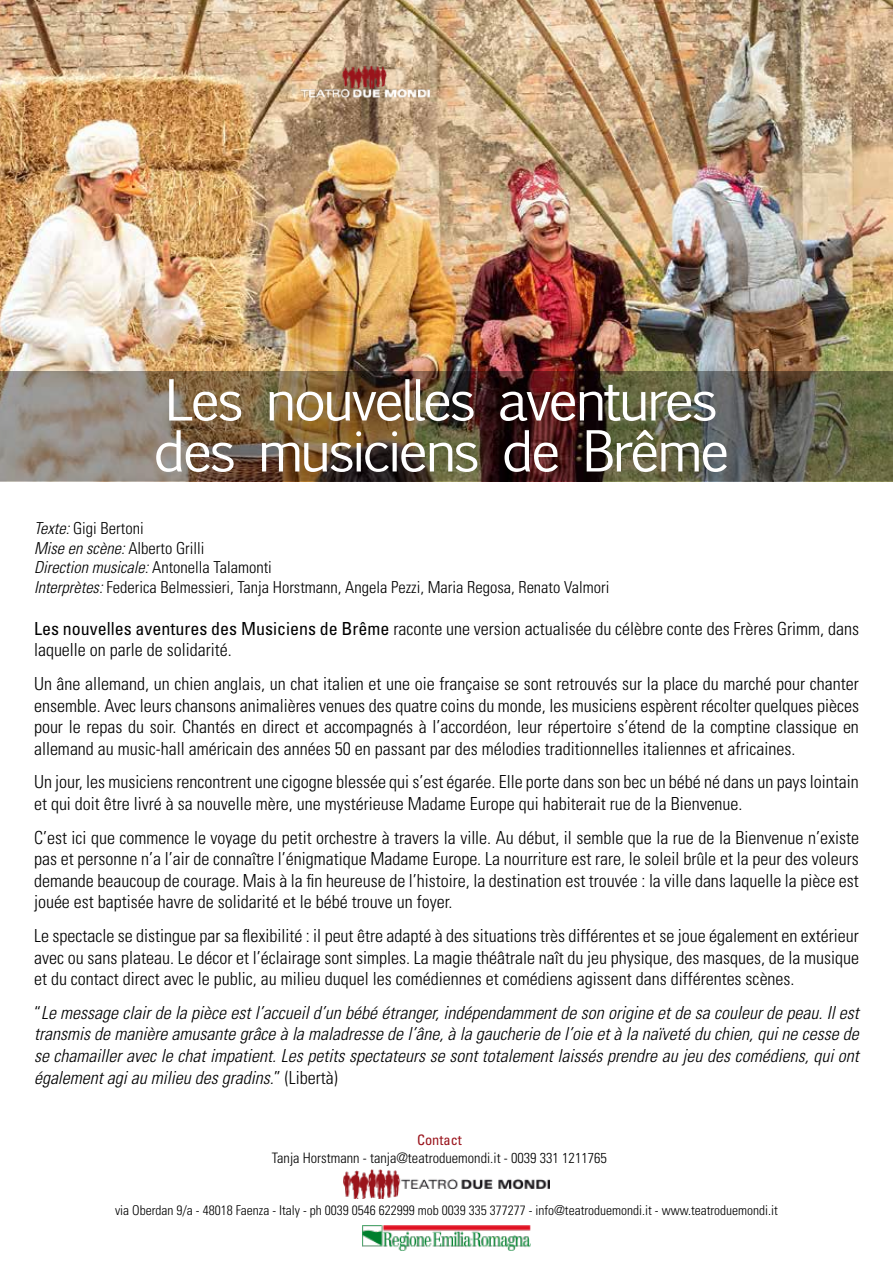
<style>
.page{position:relative;width:893px;height:1263px;background:#fff}
.page>*{position:absolute;margin:0;border:0;box-sizing:border-box;transform-origin:0 0}
.t1{font:54px/51px "Euphemia UCAS";letter-spacing:-.05em;color:#fff}
.t2{font:300 condensed 18px/21.6px "Univers LT Std";color:#000;text-align:justify}
.t3{font:italic 300 condensed 18px/21.6px "Univers LT Std";color:#000;text-align:justify}
.t4{font:300 condensed 16.5px/19.8px "Univers LT Std";color:#000}
.t5{font:300 condensed 14.4px "Univers LT Std";color:#000}
.t6{font:condensed 14.4px "Univers LT Std";color:#9a141c}
.t7{font:300 condensed 13.5px "Univers LT Std";color:#000}
.s1{font-style:italic}
.s2{font-weight:400}
.s3{font-style:normal}
</style>
<div class="page">
<img style="left:0;top:0;width:893px;height:371px">
<img style="left:3px;top:374px;width:887px;height:105px">
<div style="left:0;top:371px;width:893px;height:111px;border:2px solid #000"></div>
<img style="left:299px;top:63px;width:132px;height:35px">
<img style="left:362px;top:1225px;width:168px;height:25px">
<img style="left:343px;top:1169px;width:207px;height:29px">
<h1 class="t1" style="left:153px;top:375px;width:578px">Les nouvelles aventures des musiciens de Brême</h1>
<p class="t4" style="left:34px;top:518px;width:577px"><span class="s1">Texte:</span> Gigi Bertoni<br><span class="s1">Mise en scène:</span> Alberto Grilli<br><span class="s1">Direction musicale:</span> Antonella Talamonti<br><span class="s1">Interprètes:</span> Federica Belmessieri, Tanja Horstmann, Angela Pezzi, Maria Regosa, Renato Valmori</p>
<p class="t2" style="left:34px;top:617px;width:826px"><span class="s2">Les nouvelles aventures des Musiciens de Brême</span> raconte une version actualisée du célèbre conte des Frères Grimm, dans laquelle on parle de solidarité.</p>
<p class="t2" style="left:34px;top:673px;width:826px">Un âne allemand, un chien anglais, un chat italien et une oie française se sont retrouvés sur la place du marché pour chanter ensemble. Avec leurs chansons animalières venues des quatre coins du monde, les musiciens espèrent récolter quelques pièces pour le repas du soir. Chantés en direct et accompagnés à l’accordéon, leur répertoire s’étend de la comptine classique en allemand au music-hall américain des années 50 en passant par des mélodies traditionnelles italiennes et africaines.</p>
<p class="t2" style="left:34px;top:771px;width:826px">Un jour, les musiciens rencontrent une cigogne blessée qui s’est égarée. Elle porte dans son bec un bébé né dans un pays lointain et qui doit être livré à sa nouvelle mère, une mystérieuse Madame Europe qui habiterait rue de la Bienvenue.</p>
<p class="t2" style="left:34px;top:826px;width:826px">C’est ici que commence le voyage du petit orchestre à travers la ville. Au début, il semble que la rue de la Bienvenue n’existe pas et personne n’a l’air de connaître l’énigmatique Madame Europe. La nourriture est rare, le soleil brûle et la peur des voleurs demande beaucoup de courage. Mais à la fin heureuse de l’histoire, la destination est trouvée : la ville dans laquelle la pièce est jouée est baptisée havre de solidarité et le bébé trouve un foyer.</p>
<p class="t2" style="left:34px;top:925px;width:826px">Le spectacle se distingue par sa flexibilité : il peut être adapté à des situations très différentes et se joue également en extérieur avec ou sans plateau. Le décor et l’éclairage sont simples. La magie théâtrale naît du jeu physique, des masques, de la musique et du contact direct avec le public, au milieu duquel les comédiennes et comédiens agissent dans différentes scènes.</p>
<p class="t3" style="left:34px;top:1002px;width:826px"><span class="s3">“</span>Le message clair de la pièce est l’accueil d’un bébé étranger, indépendamment de son origine et de sa couleur de peau. Il est transmis de manière amusante grâce à la maladresse de l’âne, à la gaucherie de l’oie et à la naïveté du chien, qui ne cesse de se chamailler avec le chat impatient. Les petits spectateurs se sont totalement laissés prendre au jeu des comédiens, qui ont également agi au milieu des gradins.<span class="s3">” (Libertà)</span></p>
<p class="t6" style="left:417px;top:1131px;width:46px">Contact</p>
<p class="t5" style="left:272px;top:1149px;width:337px">Tanja Horstmann - tanja@teatroduemondi.it - 0039 331 1211765</p>
<p class="t7" style="left:115px;top:1202px;width:664px">via Oberdan 9/a - 48018 Faenza - Italy - ph 0039 0546 622999 mob 0039 335 377277 - info@teatroduemondi.it - www.teatroduemondi.it</p>
</div>
